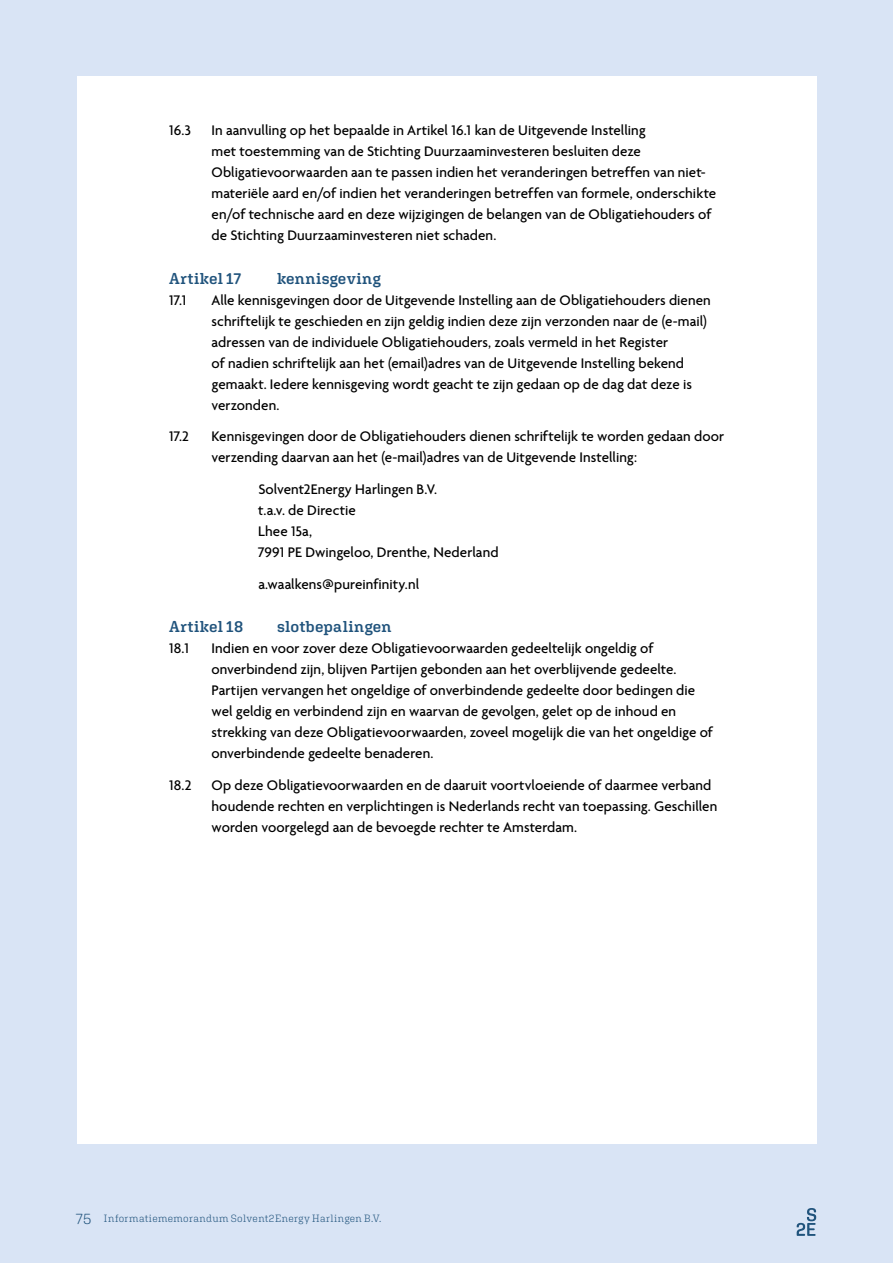
<style>
.page{position:relative;width:893px;height:1263px;background:#d9e4f5}
.page>*{position:absolute;margin:0;border:0;box-sizing:border-box;transform-origin:0 0}
.Bijlage_-_artikel_kopje{font:600 15.75px "Aglet Slab";letter-spacing:.015em;color:#20537c}
.Bijlage_-_Artikelen{font:500 15px/21px "Agenda One";letter-spacing:.005em;color:#000}
.t1{font:300 10.5px "Aglet Slab";letter-spacing:.03em;color:#20537c}
.s1{font-size:15px}
</style>
<div class="page">
<div style="left:77px;top:77px;width:739px;height:1067px;background:#fff"></div>
<svg style="left:797px;top:1208px;width:19px;height:28px"></svg>
<p class="Bijlage_-_Artikelen" style="left:169px;top:119px;width:24px">16.3</p>
<p class="Bijlage_-_Artikelen" style="left:212px;top:119px;width:506px">In aanvulling op het bepaalde in Artikel 16.1 kan de Uitgevende Instelling<br>met toestemming van de Stichting Duurzaaminvesteren besluiten deze Obligatievoorwaarden aan te passen indien het veranderingen betreffen van niet&shy;materiële aard en/of indien het veranderingen betreffen van formele, onderschikte en/of technische aard en deze wijzigingen de belangen van de Obligatiehouders of de Stichting Duurzaaminvesteren niet schaden.</p>
<p class="Bijlage_-_artikel_kopje" style="left:169px;top:268px;width:74px">Artikel 17</p>
<p class="Bijlage_-_artikel_kopje" style="left:277px;top:268px;width:105px">kennisgeving</p>
<p class="Bijlage_-_Artikelen" style="left:169px;top:289px;width:19px">17.1</p>
<p class="Bijlage_-_Artikelen" style="left:212px;top:289px;width:501px">Alle kennisgevingen door de Uitgevende Instelling aan de Obligatiehouders dienen schriftelijk te geschieden en zijn geldig indien deze zijn verzonden naar de (e-mail) adressen van de individuele Obligatiehouders, zoals vermeld in het Register<br>of nadien schriftelijk aan het (email)adres van de Uitgevende Instelling bekend gemaakt. Iedere kennisgeving wordt geacht te zijn gedaan op de dag dat deze is verzonden.</p>
<p class="Bijlage_-_Artikelen" style="left:169px;top:426px;width:21px">17.2</p>
<p class="Bijlage_-_Artikelen" style="left:212px;top:426px;width:514px">Kennisgevingen door de Obligatiehouders dienen schriftelijk te worden gedaan door verzending daarvan aan het (e-mail)adres van de Uitgevende Instelling:</p>
<p class="Bijlage_-_Artikelen" style="left:258px;top:479px;width:242px">Solvent2Energy Harlingen B.V.<br>t.a.v. de Directie<br>Lhee 15a,<br>7991 PE Dwingeloo, Drenthe, Nederland</p>
<p class="Bijlage_-_Artikelen" style="left:258px;top:573px;width:162px">a.waalkens@pureinfinity.nl</p>
<p class="Bijlage_-_artikel_kopje" style="left:169px;top:617px;width:76px">Artikel 18</p>
<p class="Bijlage_-_artikel_kopje" style="left:277px;top:617px;width:116px">slotbepalingen</p>
<p class="Bijlage_-_Artikelen" style="left:169px;top:638px;width:22px">18.1</p>
<p class="Bijlage_-_Artikelen" style="left:212px;top:638px;width:503px">Indien en voor zover deze Obligatievoorwaarden gedeeltelijk ongeldig of onverbindend zijn, blijven Partijen gebonden aan het overblijvende gedeelte.<br>Partijen vervangen het ongeldige of onverbindende gedeelte door bedingen die wel geldig en verbindend zijn en waarvan de gevolgen, gelet op de inhoud en strekking van deze Obligatievoorwaarden, zoveel mogelijk die van het ongeldige of onverbindende gedeelte benaderen.</p>
<p class="Bijlage_-_Artikelen" style="left:169px;top:775px;width:24px">18.2</p>
<p class="Bijlage_-_Artikelen" style="left:212px;top:775px;width:507px">Op deze Obligatievoorwaarden en de daaruit voortvloeiende of daarmee verband houdende rechten en verplichtingen is Nederlands recht van toepassing. Geschillen worden voorgelegd aan de bevoegde rechter te Amsterdam.</p>
<p class="t1" style="left:76px;top:1212px;width:307px"><span class="s1">75</span> Informatiememorandum Solvent2Energy Harlingen B.V.</p>
</div>
